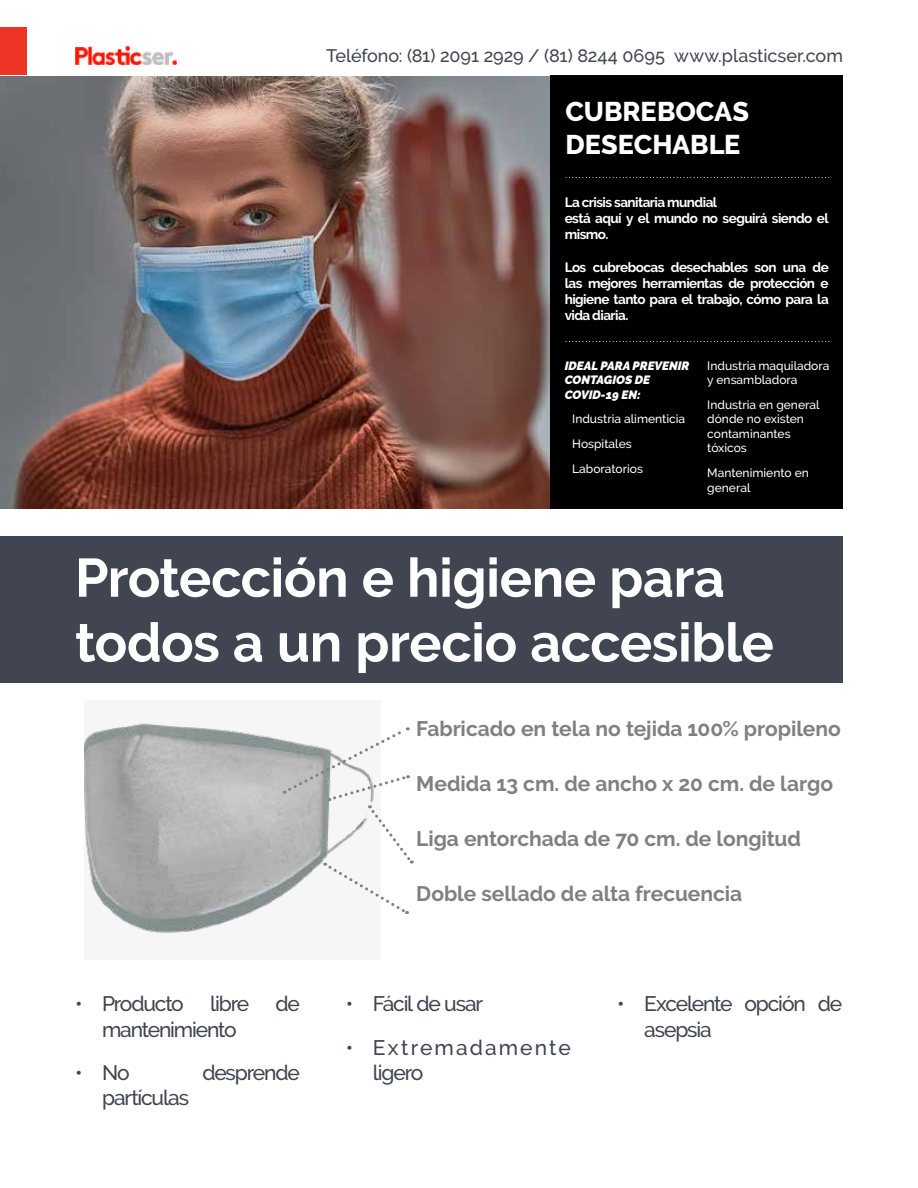
<style>
.page{position:relative;width:918px;height:1188px;background:#fff}
.page>*{position:absolute;margin:0;border:0;box-sizing:border-box;transform-origin:0 0}
.t1{font:700 54px/64.8px "Raleway";letter-spacing:-.01em;color:#fff}
.t2{font:800 27px/32.4px "Raleway";color:#fff}
.t3{font:700 21px "Raleway";letter-spacing:-.005em;color:#808082}
.t4{font:500 21px/25.2px "Raleway";letter-spacing:-.055em;color:#404551}
.t5{font:500 21px/25.2px "Raleway";letter-spacing:.095em;color:#404551}
.t6{font:500 18px "Raleway";letter-spacing:-.005em;color:#404551}
.t7{font:700 13.5px/16.2px "Raleway";letter-spacing:-.04em;color:#fff}
.t8{font:500 12px/14.4px "Raleway";color:#fff}
.t9{font:italic 900 12px/14.4px "Raleway";color:#fff}
</style>
<div class="page">
<img style="left:75px;top:46px;width:102px;height:19px">
<img style="left:84px;top:723px;width:200px;height:210px">
<div style="left:0;top:536px;width:842px;height:147px;background:#404551"></div>
<div style="left:0;top:27px;width:27px;height:48px;background:#ee3525"></div>
<img style="left:0;top:76px;width:550px;height:432px">
<div style="left:550px;top:75px;width:293px;height:433px;background:#000"></div>
<svg style="left:566px;top:177px;width:264px;height:1px"></svg>
<svg style="left:566px;top:341px;width:264px;height:1px"></svg>
<svg style="left:284px;top:727px;width:130px;height:187px"></svg>
<h3 class="t6" style="left:326px;top:45px;width:518px">Teléfono: (81) 2091 2929 / (81) 8244 0695 www.plasticser.com</h3>
<h2 class="t2" style="left:566px;top:96px;width:185px">CUBREBOCAS<br>DESECHABLE</h2>
<p class="t7" style="left:565px;top:194px;width:266px">La crisis sanitaria mundial<br>está aquí y el mundo no seguirá siendo el mismo.</p>
<p class="t7" style="left:565px;top:259px;width:266px;text-align:justify">Los cubrebocas desechables son una de las mejores herramientas de protección e higiene tanto para el trabajo, cómo para la vida diaria.</p>
<p class="t9" style="left:565px;top:358px;width:126px">IDEAL PARA PREVENIR<br>CONTAGIOS DE<br>COVID-19 EN:</p>
<p class="t8" style="left:572px;top:407px;width:114px;line-height:24.9px">Industria alimenticia<br>Hospitales<br>Laboratorios</p>
<p class="t8" style="left:707px;top:358px;width:124px">Industria maquiladora y ensambladora</p>
<p class="t8" style="left:707px;top:398px;width:114px">Industria en general dónde no existen contaminantes tóxicos</p>
<p class="t8" style="left:707px;top:466px;width:103px">Mantenimiento en general</p>
<h1 class="t1" style="left:75px;top:546px;width:700px">Protección e higiene para todos a un precio accesible</h1>
<h3 class="t4" style="left:102px;top:991px;width:199px;text-indent:-27px">• Producto libre de mantenimiento</h3>
<h3 class="t4" style="left:75px;top:1060px;width:56px">• No</h3>
<h3 class="t4" style="left:202px;top:1060px;width:99px">desprende</h3>
<h3 class="t4" style="left:102px;top:1085px;width:89px">partículas</h3>
<h3 class="t3" style="left:416px;top:716px;width:426px">Fabricado en tela no tejida 100% propileno</h3>
<h3 class="t3" style="left:416px;top:771px;width:418px">Medida 13 cm. de ancho x 20 cm. de largo</h3>
<h3 class="t3" style="left:416px;top:827px;width:386px">Liga entorchada de 70 cm. de longitud</h3>
<h3 class="t3" style="left:416px;top:882px;width:328px">Doble sellado de alta frecuencia</h3>
<h3 class="t4" style="left:346px;top:991px;width:139px">• Fácil de usar</h3>
<h3 class="t5" style="left:373px;top:1035px;width:199px;text-indent:-27px">• Extremadamente ligero</h3>
<h3 class="t4" style="left:644px;top:991px;width:199px;text-indent:-27px">• Excelente opción de asepsia</h3>
</div>
